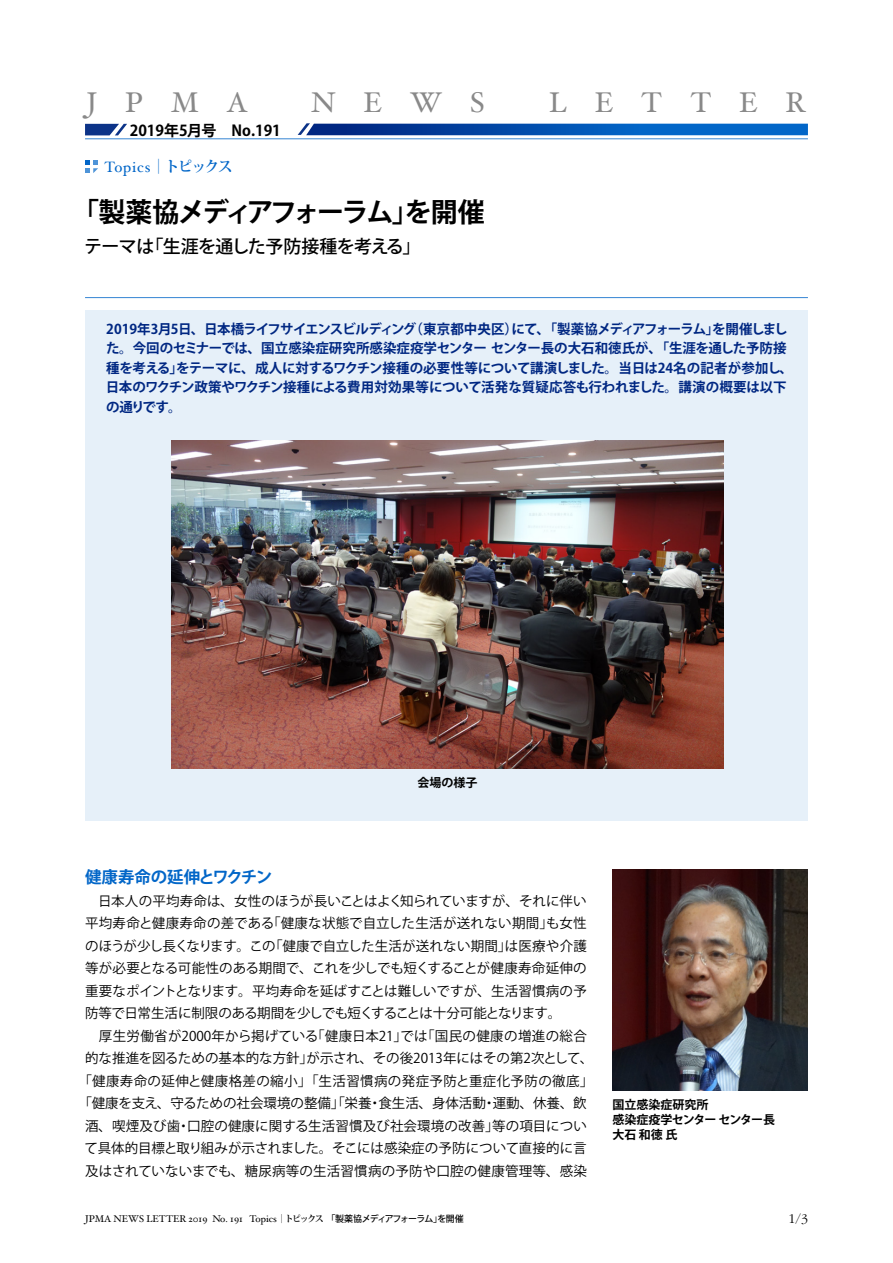
<style>
.page{position:relative;width:893px;height:1263px;background:#fff}
.page>*{position:absolute;margin:0;border:0;box-sizing:border-box;transform-origin:0 0}
.t1{font:28.5px "Hoefler Text";letter-spacing:.985em;color:#898989}
.t2{font:700 27px "Koz Go Pr 6 N";letter-spacing:-.09em;color:#000}
.t3{font:500 18px "Koz Go Pr 6 N";letter-spacing:-.04em;color:#000}
.t4{font:700 16.5px "Koz Go Pr 6 N";letter-spacing:-.01em;color:#0266c8}
.t5{font:700 15px "Koz Go Pr 6 N";color:#000}
.t6{font:15px "Hoefler Text";letter-spacing:.05em;color:#0266c8}
.t7{font:300 13.8px "Garamond";color:#000}
.t8{font:13.5px "Koz Go Pr 6 N";letter-spacing:.005em;color:#000}
.t9{font:700 13.5px/19.5px "Koz Go Pr 6 N";letter-spacing:-.025em;color:#002782}
.t10{font:13.5px "Koz Go Pr 6 N";letter-spacing:.025em;color:#000}
.t11{font:13.5px "Koz Go Pr 6 N";letter-spacing:-.04em;color:#000}
.t12{font:700 12px/15px "Koz Go Pr 6 N";color:#000}
.t13{font:9.75px "Hoefler Text";color:#000}
.s1{font-family:"Koz Min Pr 6 N";font-weight:700}
.s2{font-family:"Koz Min Pro";font-size:9px}
.s3{font-family:"Koz Min Pro";font-weight:700;font-size:9px}
.s4{font-family:"Koz Go Pr 6 N";font-weight:500;font-size:9px}
</style>
<div class="page">
<div style="left:85px;top:310px;width:723px;height:510px;background:#e6f0f9"></div>
<img style="left:612px;top:870px;width:196px;height:221px">
<hr style="left:85px;top:297px;width:723px;height:1px;background:#3585d3">
<svg style="left:85px;top:160px;width:13px;height:13px"></svg>
<svg style="left:85px;top:124px;width:42px;height:11px"></svg>
<svg style="left:298px;top:123px;width:510px;height:12px;background:#135ab3"></svg>
<hr style="left:85px;top:139px;width:723px;height:1px;background:#3585d3">
<img style="left:171px;top:440px;width:553px;height:328px">
<h1 class="t1" style="left:87px;top:85px;width:163px">JPMA</h1>
<h1 class="t1" style="left:311px;top:85px;width:175px">NEWS</h1>
<h1 class="t1" style="left:549px;top:85px;width:259px">LETTER</h1>
<p class="t5" style="left:130px;top:122px;width:153px">2019年5月号　No.191</p>
<p class="t6" style="left:105px;top:158px;width:130px">Topics<span class="s1">｜トピックス</span></p>
<h2 class="t2" style="left:72px;top:196px;width:414px">「製薬協メディアフォーラム」を開催</h2>
<h3 class="t3" style="left:84px;top:236px;width:338px">テーマは「生涯を通した予防接種を考える」</h3>
<p class="t9" style="left:106px;top:319px;width:689px">2019年3月5日、日本橋ライフサイエンスビルディング（東京都中央区）にて、「製薬協メディアフォーラム」を開催しました。今回のセミナーでは、国立感染症研究所感染症疫学センター センター長の大石和徳氏が、「生涯を通した予防接種を考える」をテーマに、成人に対するワクチン接種の必要性等について講演しました。当日は24名の記者が参加し、日本のワクチン政策やワクチン接種による費用対効果等について活発な質疑応答も行われました。講演の概要は以下の通りです。</p>
<p class="t12" style="left:418px;top:776px;width:61px">会場の様子</p>
<p class="t4" style="left:85px;top:867px;width:189px">健康寿命の延伸とワクチン</p>
<p class="t8" style="left:85px;top:893px;width:503px">　日本人の平均寿命は、女性のほうが長いことはよく知られていますが、それに伴い</p>
<p class="t8" style="left:85px;top:916px;width:503px">平均寿命と健康寿命の差である「健康な状態で自立した生活が送れない期間」も女性</p>
<p class="t8" style="left:85px;top:938px;width:503px">のほうが少し長くなります。この「健康で自立した生活が送れない期間」は医療や介護</p>
<p class="t8" style="left:85px;top:961px;width:503px">等が必要となる可能性のある期間で、これを少しでも短くすることが健康寿命延伸の</p>
<p class="t8" style="left:85px;top:983px;width:503px">重要なポイントとなります。平均寿命を延ばすことは難しいですが、生活習慣病の予</p>
<p class="t11" style="left:85px;top:1006px;width:478px">防等で日常生活に制限のある期間を少しでも短くすることは十分可能となります。</p>
<p class="t10" style="left:85px;top:1028px;width:503px">　厚生労働省が2000年から掲げている「健康日本21」では「国民の健康の増進の総合</p>
<p class="t8" style="left:85px;top:1051px;width:510px">的な推進を図るための基本的な方針」が示され、その後2013年にはその第2次として、</p>
<p class="t10" style="left:79px;top:1073px;width:516px">「健康寿命の延伸と健康格差の縮小」「生活習慣病の発症予防と重症化予防の徹底」</p>
<p class="t8" style="left:79px;top:1096px;width:510px">「健康を支え、守るための社会環境の整備」「栄養・食生活、身体活動・運動、休養、飲</p>
<p class="t8" style="left:85px;top:1118px;width:503px">酒、喫煙及び歯・口腔の健康に関する生活習慣及び社会環境の改善」等の項目につい</p>
<p class="t8" style="left:85px;top:1141px;width:504px">て具体的目標と取り組みが示されました。そこには感染症の予防について直接的に言</p>
<p class="t8" style="left:85px;top:1163px;width:503px">及はされていないまでも、糖尿病等の生活習慣病の予防や口腔の健康管理等、感染</p>
<p class="t12" style="left:612px;top:1097px;width:176px">国立感染症研究所<br>感染症疫学センター センター長　大石 和徳 氏</p>
<p class="t13" style="left:85px;top:1213px;width:380px">JPMA NEWS LETTER 2019 No. 191 Topics<span class="s2">｜</span><span class="s3">トピックス</span> <span class="s4">「製薬協メディアフォーラム」を開催</span></p>
<p class="t7" style="left:789px;top:1211px;width:21px">1/3</p>
</div>
